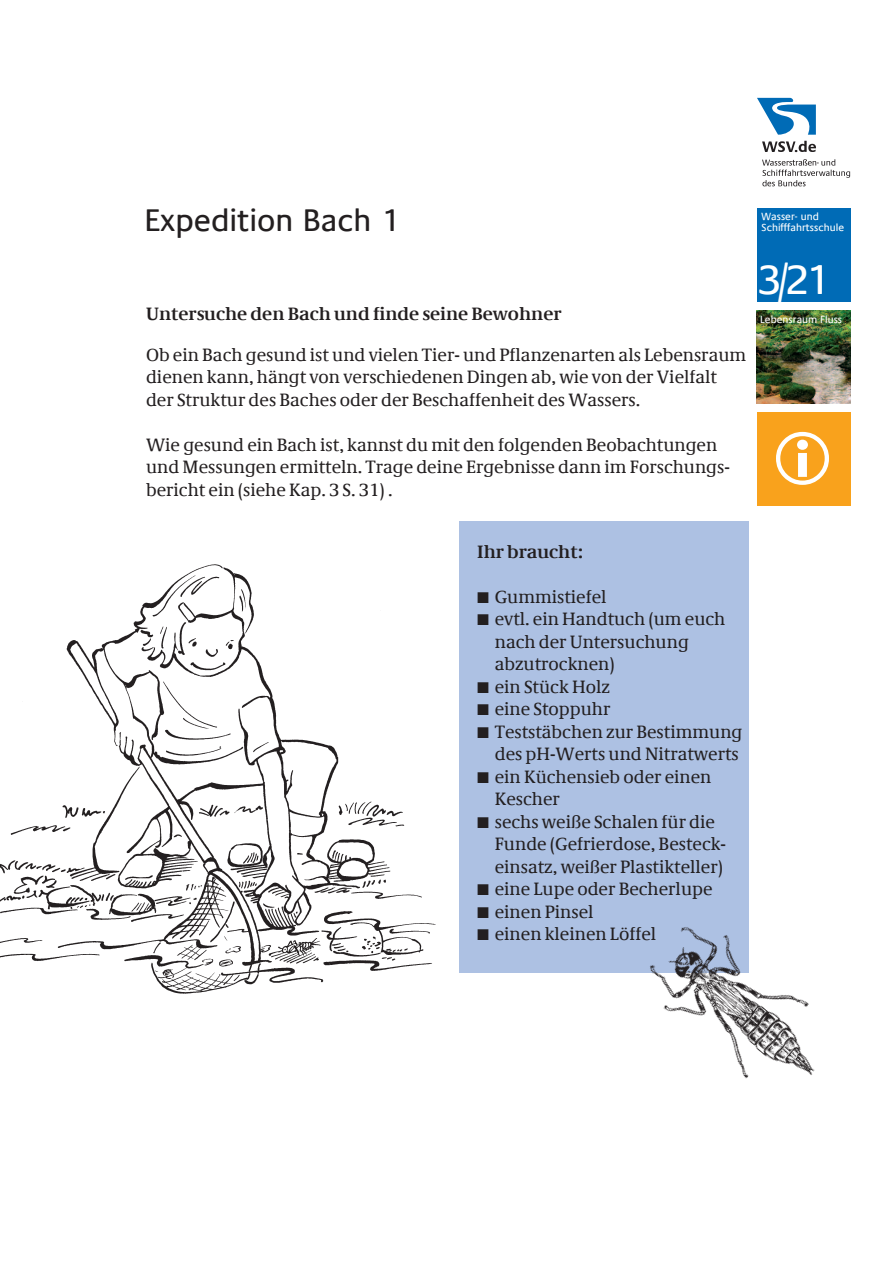
<style>
.page{position:relative;width:893px;height:1263px;background:#fff}
.page>*{position:absolute;margin:0;border:0;box-sizing:border-box;transform-origin:0 0}
.t1{font:42px "Praxis Com";color:#fff}
.t2{font:31.5px "Praxis Com";color:#231f20}
.t3{font:18px/22.5px "Demos Com";color:#231f20}
.t4{font:700 18px "Demos Com";color:#231f20}
.t5{font:10.5px/10.5px "Praxis Com";color:#fff}
.s1{font-family:"European Pi Three"}
</style>
<div class="page">
<svg style="left:757px;top:98px;width:59px;height:37px"></svg>
<svg style="left:762px;top:141px;width:54px;height:11px"></svg>
<svg style="left:762px;top:159px;width:88px;height:27px"></svg>
<div style="left:757px;top:412px;width:93px;height:94px;background:#f9a21c"></div>
<div style="left:757px;top:208px;width:93px;height:94px;background:#006bb6"></div>
<svg style="left:776px;top:432px;width:53px;height:53px"></svg>
<img style="left:757px;top:310px;width:93px;height:94px">
<div style="left:459px;top:521px;width:289px;height:452px;background:#adc1e3"></div>
<img style="left:0;top:564px;width:436px;height:430px">
<img style="left:650px;top:895px;width:165px;height:184px">
<h2 class="t2" style="left:145px;top:201px;width:257px">Expedition Bach 1</h2>
<p class="t4" style="left:146px;top:307px;width:417px">Untersuche den Bach und finde seine Bewohner</p>
<p class="t3" style="left:146px;top:345px;width:602px">Ob ein Bach gesund ist und vielen Tier- und Pflanzenarten als Lebensraum dienen kann, hängt von verschiedenen Dingen ab, wie von der Vielfalt der Struktur des Baches oder der Beschaffenheit des Wassers.</p>
<p class="t3" style="left:146px;top:435px;width:585px">Wie gesund ein Bach ist, kannst du mit den folgenden Beobachtungen und Messungen ermitteln. Trage deine Ergebnisse dann im Forschungs&shy;bericht ein (siehe Kap. 3 S. 31) .</p>
<p class="t5" style="left:762px;top:212px;width:84px">Wasser- und<br>Schifffahrtsschule</p>
<h1 class="t1" style="left:757px;top:254px;width:75px">3/21</h1>
<p class="t5" style="left:760px;top:314px;width:83px">Lebensraum Fluss</p>
<p class="t4" style="left:477px;top:545px;width:107px">Ihr braucht:</p>
<p class="t3" style="left:477px;top:588px;width:131px"><span class="s1">-</span> Gummistiefel</p>
<p class="t3" style="left:495px;top:610px;width:232px;text-indent:-17px"><span class="s1">-</span> evtl. ein Handtuch (um euch nach der Untersuchung abzutrocknen)</p>
<p class="t3" style="left:477px;top:678px;width:134px"><span class="s1">-</span> ein Stück Holz</p>
<p class="t3" style="left:477px;top:700px;width:135px"><span class="s1">-</span> eine Stoppuhr</p>
<p class="t3" style="left:477px;top:723px;width:267px;text-align:right"><span class="s1">-</span> Teststäbchen zur Bestimmung des pH-Werts und Nitratwerts</p>
<p class="t3" style="left:495px;top:768px;width:218px;text-indent:-17px"><span class="s1">-</span> ein Küchensieb oder einen<br>Kescher</p>
<p class="t3" style="left:495px;top:813px;width:233px;text-indent:-17px"><span class="s1">-</span> sechs weiße Schalen für die<br>Funde (Gefrierdose, Besteck&shy;einsatz, weißer Plastikteller)</p>
<p class="t3" style="left:477px;top:880px;width:237px"><span class="s1">-</span> eine Lupe oder Becherlupe</p>
<p class="t3" style="left:477px;top:903px;width:118px"><span class="s1">-</span> einen Pinsel</p>
<p class="t3" style="left:477px;top:925px;width:180px"><span class="s1">-</span> einen kleinen Löffel</p>
</div>
